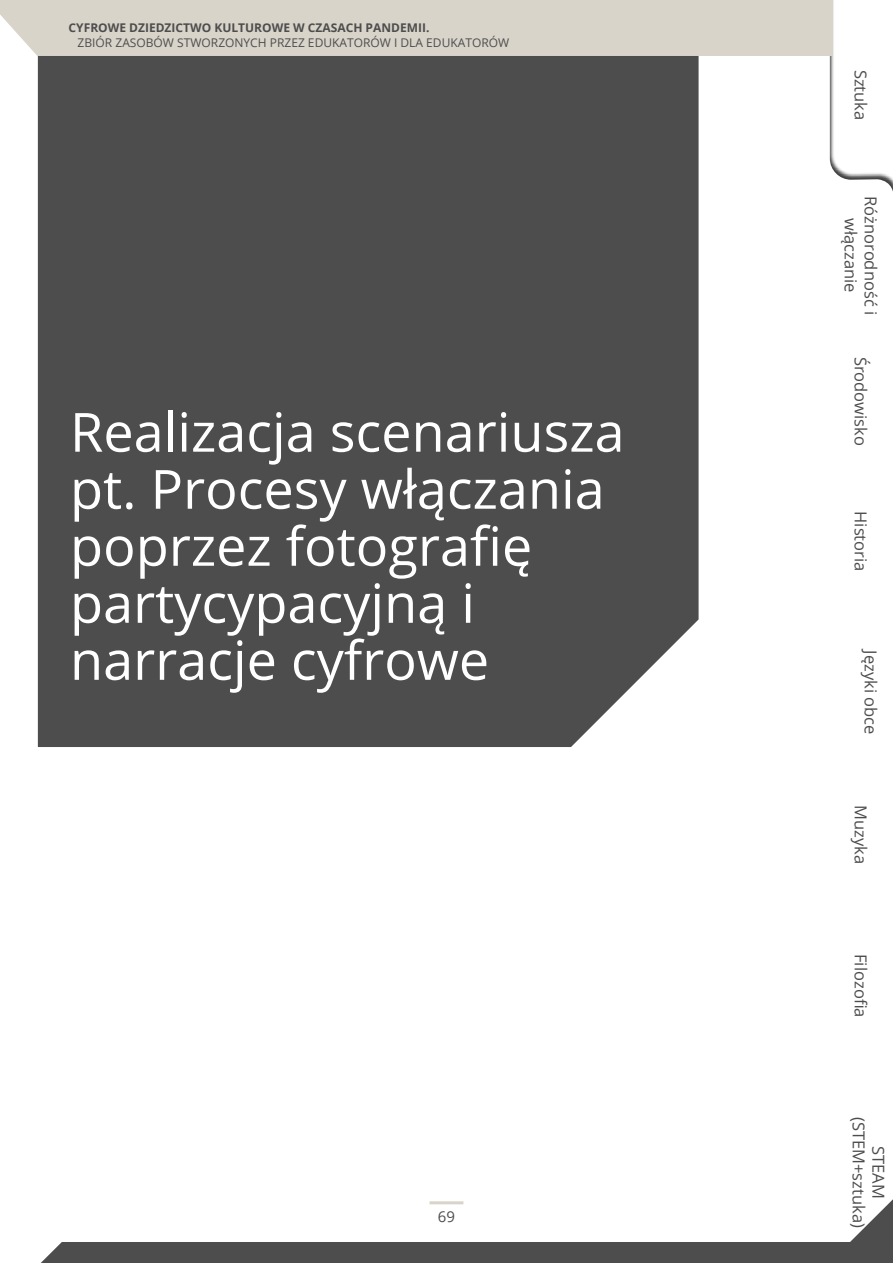
<style>
.page{position:relative;width:893px;height:1263px;background:#fff}
.page>*{position:absolute;margin:0;border:0;box-sizing:border-box;transform-origin:0 0}
.t1{font:54px/57px "Open Sans";color:#fff}
.t2{font:16.5px/19.8px "Open Sans";color:#4d4d4d;text-align:center}
.t3{font:15px "Open Sans";color:#4d4d4d}
.t4{font:12px "Open Sans";color:#4d4d4d}
.t5{font:700 12px "Open Sans";color:#4d4d4d}
</style>
<div class="page">
<div style="left:817px;top:0;width:76px;height:207px;background:#000;opacity:.75"></div>
<div style="left:0;top:0;width:832px;height:56px;background:#d9d4ca"></div>
<div style="left:0;top:1242px;width:893px;height:21px;background:#4d4d4d"></div>
<svg style="left:0;top:1242px;width:62px;height:21px"></svg>
<hr style="left:430px;top:1201px;width:33px;height:3px;background:#d9d4ca">
<svg style="left:0;top:15px;width:38px;height:59px"></svg>
<svg style="left:850px;top:1199px;width:43px;height:43px"></svg>
<div style="left:38px;top:56px;width:661px;height:691px;background:#4d4d4d"></div>
<p class="t5" style="left:69px;top:19px;width:362px">CYFROWE DZIEDZICTWO KULTUROWE W CZASACH PANDEMII.</p>
<p class="t4" style="left:78px;top:34px;width:433px">ZBIÓR ZASOBÓW STWORZONYCH PRZEZ EDUKATORÓW I DLA EDUKATORÓW</p>
<h1 class="t1" style="left:70px;top:402px;width:556px">Realizacja scenariusza pt. Procesy włączania poprzez fotografię partycypacyjną i narracje cyfrowe</h1>
<p class="t3" style="left:438px;top:1206px;width:19px">69</p>
<p class="t2" style="left:871px;top:70px;width:52px;rotate:90deg">Sztuka</p>
<p class="t2" style="left:881px;top:196px;width:121px;rotate:90deg">Różnorodność i włączanie</p>
<p class="t2" style="left:871px;top:356px;width:91px;rotate:90deg">Środowisko</p>
<p class="t2" style="left:871px;top:511px;width:62px;rotate:90deg">Historia</p>
<p class="t2" style="left:881px;top:650px;width:86px;rotate:90deg">Języki obce</p>
<p class="t2" style="left:871px;top:805px;width:60px;rotate:90deg">Muzyka</p>
<p class="t2" style="left:871px;top:954px;width:65px;rotate:90deg">Filozofia</p>
<p class="t2" style="left:889px;top:1117px;width:112px;rotate:90deg">STEAM (STEM+sztuka)</p>
</div>
